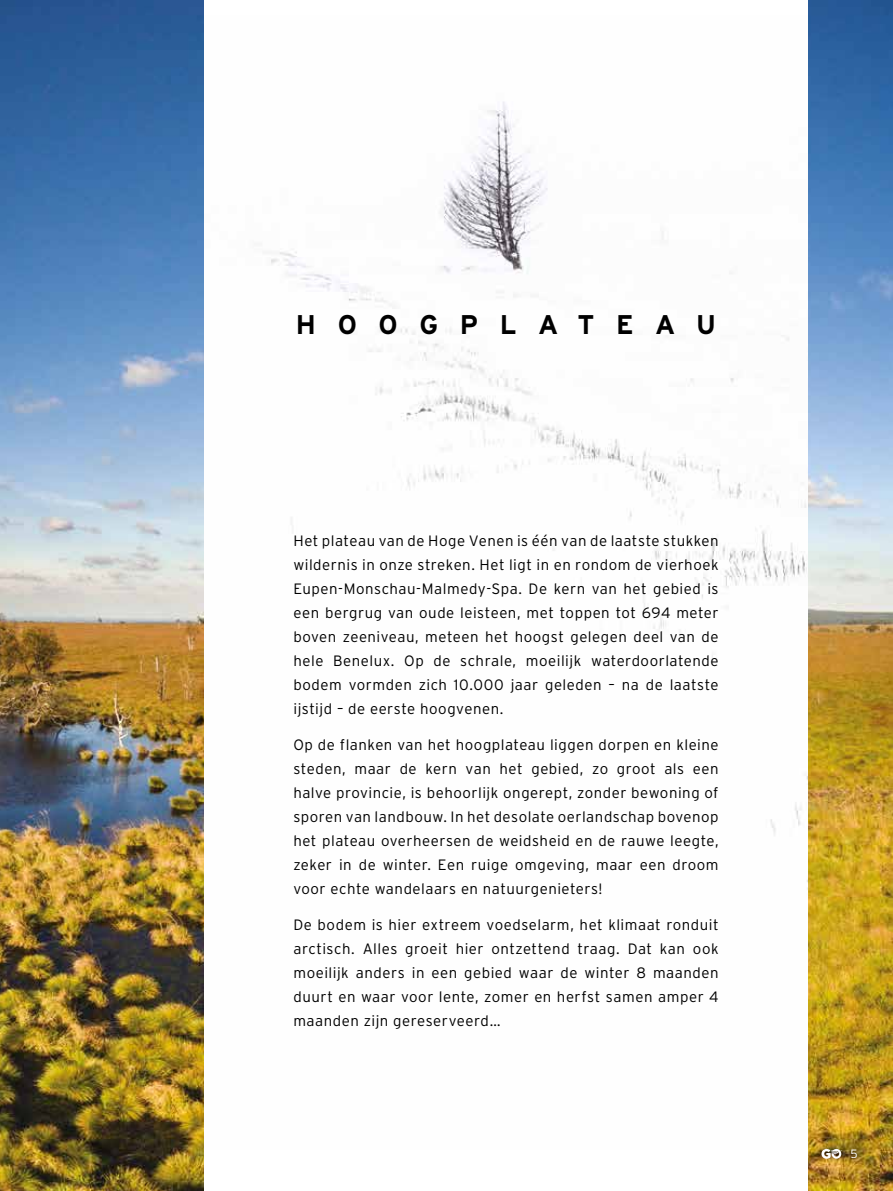
<style>
.page{position:relative;width:893px;height:1191px;background:#fff}
.page>*{position:absolute;margin:0;border:0;box-sizing:border-box;transform-origin:0 0}
.t1{font:700 27px "Interstate";letter-spacing:.8em;color:#000}
.t2{font:300 15px/24px "Interstate";letter-spacing:.035em;color:#000;text-align:justify}
.t3{font:300 12px "Interstate";color:#fff}
</style>
<div class="page">
<img style="left:0;top:0;width:893px;height:1191px">
<div style="left:204px;top:0;width:604px;height:1191px;background:#fff"></div>
<img style="left:271px;top:101px;width:537px;height:789px">
<svg style="left:821px;top:1149px;width:22px;height:9px"></svg>
<h1 class="t1" style="left:296px;top:310px;width:422px">HOOGPLATEAU</h1>
<p class="t2" style="left:293px;top:528px;width:427px">Het plateau van de Hoge Venen is één van de laatste stukken wildernis in onze streken. Het ligt in en rondom de vierhoek Eupen-Monschau-Malmedy-Spa. De kern van het gebied is een bergrug van oude leisteen, met toppen tot 694 meter boven zeeniveau, meteen het hoogst gelegen deel van de hele Benelux. Op de schrale, moeilijk waterdoorlatende bodem vormden zich 10.000 jaar geleden – na de laatste ijstijd – de eerste hoogvenen.</p>
<p class="t2" style="left:293px;top:732px;width:427px">Op de flanken van het hoogplateau liggen dorpen en kleine steden, maar de kern van het gebied, zo groot als een halve provincie, is behoorlijk ongerept, zonder bewoning of sporen van landbouw. In het desolate oerlandschap bovenop het plateau overheersen de weidsheid en de rauwe leegte, zeker in de winter. Een ruige omgeving, maar een droom voor echte wandelaars en natuurgenieters!</p>
<p class="t2" style="left:293px;top:912px;width:427px">De bodem is hier extreem voedselarm, het klimaat ronduit arctisch. Alles groeit hier ontzettend traag. Dat kan ook moeilijk anders in een gebied waar de winter 8 maanden duurt en waar voor lente, zomer en herfst samen amper 4 maanden zijn gereserveerd…</p>
<p class="t3" style="left:850px;top:1147px;width:9px">5</p>
</div>
